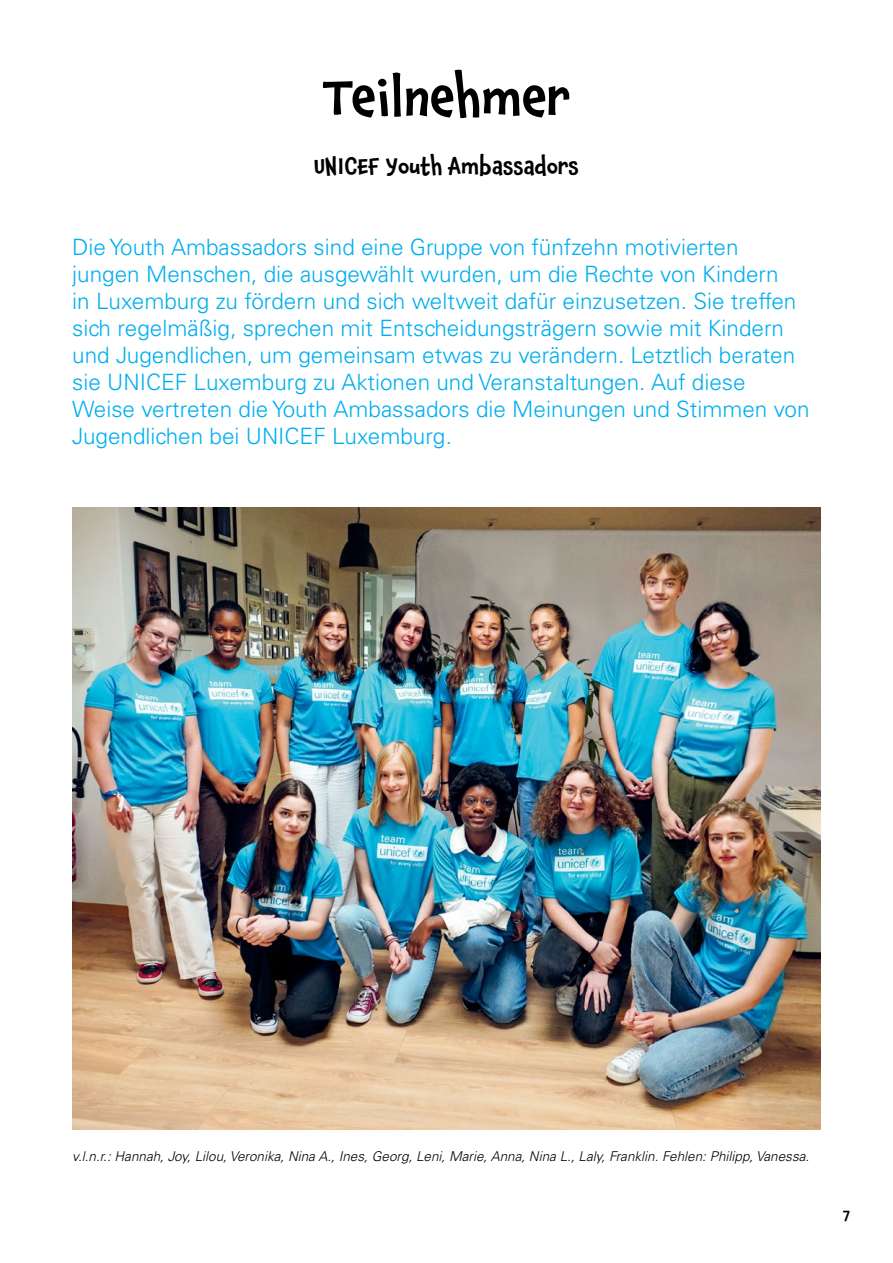
<style>
.page{position:relative;width:893px;height:1263px;background:#fff}
.page>*{position:absolute;margin:0;border:0;box-sizing:border-box;transform-origin:0 0}
.TITRE_GRAND{font:500 51px "Chaloops";color:#000}
.TITRE_PETIT{font:500 22.8px "Chaloops";color:#000}
.INTRO{font:300 22.5px/27px "Univers LT Std";color:#00aeef}
.t1{font:500 15px "Chaloops";color:#000}
.TEXT{font:italic 300 13.5px "Univers LT Std";color:#000}
</style>
<div class="page">
<img style="left:72px;top:507px;width:749px;height:623px">
<p class="TITRE_GRAND" style="left:322px;top:59px;width:250px">Teilnehmer</p>
<p class="TITRE_PETIT" style="left:314px;top:149px;width:266px">UNICEF Youth Ambassadors</p>
<p class="INTRO" style="left:72px;top:233px;width:739px">Die Youth Ambassadors sind eine Gruppe von fünfzehn motivierten jungen Menschen, die ausgewählt wurden, um die Rechte von Kindern<br>in Luxemburg zu fördern und sich weltweit dafür einzusetzen. Sie treffen sich regelmäßig, sprechen mit Entscheidungsträgern sowie mit Kindern und Jugendlichen, um gemeinsam etwas zu verändern. Letztlich beraten sie UNICEF Luxemburg zu Aktionen und Veranstaltungen. Auf diese Weise vertreten die Youth Ambassadors die Meinungen und Stimmen von Jugendlichen bei UNICEF Luxemburg.</p>
<p class="TEXT" style="left:72px;top:1148px;width:738px">v.l.n.r.: Hannah, Joy, Lilou, Veronika, Nina A., Ines, Georg, Leni, Marie, Anna, Nina L., Laly, Franklin. Fehlen: Philipp, Vanessa.</p>
<p class="t1" style="left:843px;top:1204px;width:9px">7</p>
</div>
